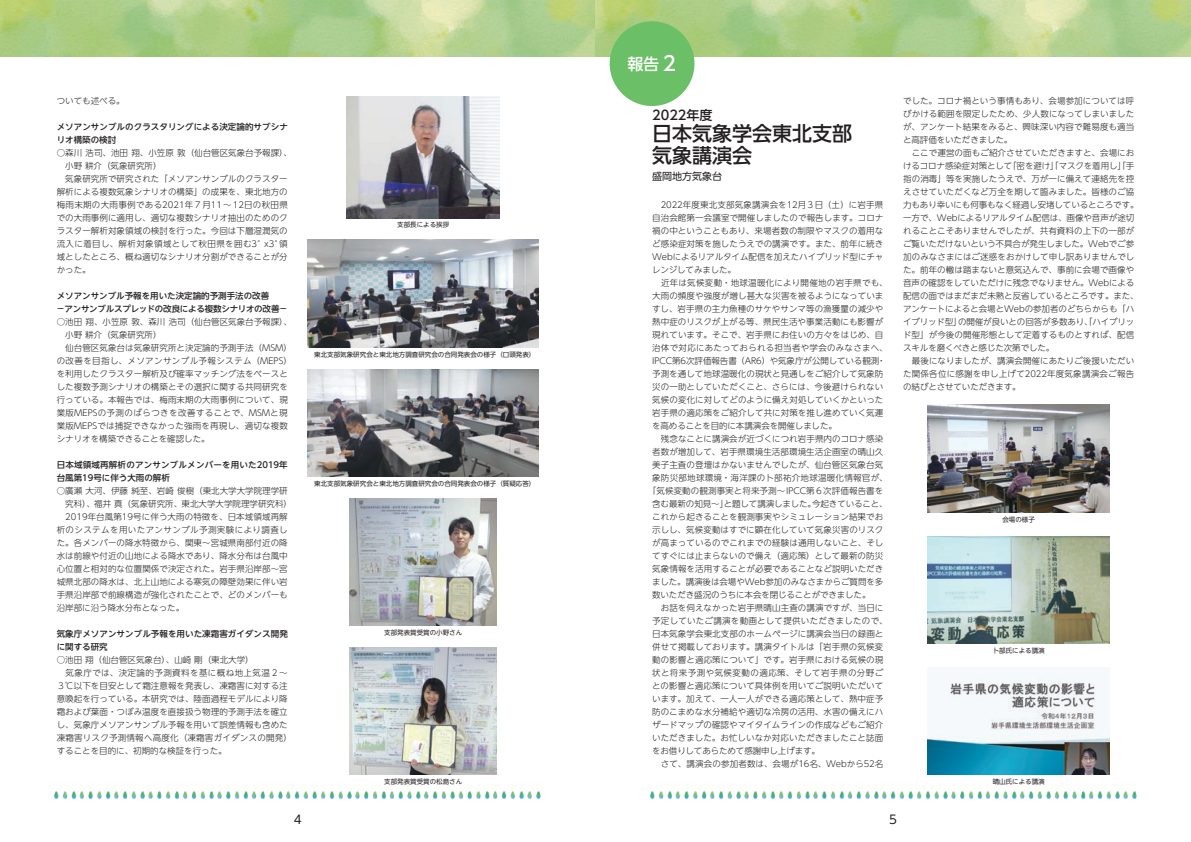
<style>
.page{position:relative;width:1191px;height:842px;background:#fff}
.page>*{position:absolute;margin:0;border:0;box-sizing:border-box;transform-origin:0 0}
.t1{font:500 20px/22px "UD Shin Go NT Pr 6 N";color:#231f20}
.t2{font:500 16px "UD Shin Go NT Pr 6 N";color:#fff}
.t3{font:500 13px "UD Shin Go NT Pr 6 N";color:#231f20}
.t4{font:12px "UD Shin Go NT Pr 6 N";color:#231f20}
.t5{font:10px "UD Shin Go NT Pr 6 N";color:#231f20}
.t6{font:300 8.5px/13px "UD Shin Go NT Pr 6 N";letter-spacing:.005em;color:#231f20}
.t7{font:500 8.5px/13px "UD Shin Go NT Pr 6 N";color:#231f20}
.t8{font:300 8.5px "UD Shin Go NT Pr 6 N";letter-spacing:.03em;color:#231f20}
.t9{font:300 8.5px "UD Shin Go NT Pr 6 N";letter-spacing:.045em;color:#231f20}
.t10{font:300 8.5px "UD Shin Go NT Pr 6 N";letter-spacing:-.015em;color:#231f20}
.t11{font:300 8.5px "UD Shin Go NT Pr 6 N";letter-spacing:.05em;color:#231f20}
.t12{font:500 8.5px/13px "UD Shin Go NT Pr 6 N";letter-spacing:.025em;color:#231f20}
.t13{font:300 8.5px "UD Shin Go NT Pr 6 N";letter-spacing:.035em;color:#231f20}
.t14{font:6.5px "UD Shin Go NT Pr 6 N";color:#231f20}
.s1{font-size:20px}
</style>
<div class="page">
<img style="left:0;top:0;width:1191px;height:57px">
<img style="left:54px;top:791px;width:1083px;height:8px">
<div style="left:609px;top:21px;width:85px;height:85px;background:#6bc067;border-radius:50%"></div>
<img style="left:349px;top:647px;width:148px;height:128px">
<img style="left:349px;top:498px;width:148px;height:128px">
<img style="left:347px;top:96px;width:153px;height:122px">
<img style="left:308px;top:240px;width:231px;height:107px">
<img style="left:928px;top:405px;width:181px;height:107px">
<img style="left:928px;top:536px;width:181px;height:108px">
<img style="left:928px;top:677px;width:181px;height:98px">
<img style="left:308px;top:369px;width:231px;height:108px">
<p class="t6" style="left:57px;top:94px;width:69px">ついても述べる。</p>
<p class="t7" style="left:57px;top:120px;width:233px">メソアンサンブルのクラスタリングによる決定論的サブシナリオ構築の検討</p>
<p class="t6" style="left:57px;top:146px;width:237px">○森川 浩司、池田 翔、小笠原 敦（仙台管区気象台予報課）、</p>
<p class="t6" style="left:65px;top:159px;width:98px">小野 耕介（気象研究所）</p>
<p class="t6" style="left:57px;top:172px;width:232px">　気象研究所で研究された「メソアンサンブルのクラスター</p>
<p class="t6" style="left:57px;top:185px;width:232px">解析による複数気象シナリオの構築」の成果を、東北地方の</p>
<p class="t13" style="left:57px;top:198px;width:233px">梅雨末期の大雨事例である2021年７月11～12日の秋田県</p>
<p class="t6" style="left:57px;top:211px;width:232px">での大雨事例に適用し、適切な複数シナリオ抽出のためのク</p>
<p class="t6" style="left:57px;top:224px;width:232px">ラスター解析対象領域の検討を行った。今回は下層湿潤気の</p>
<p class="t9" style="left:57px;top:237px;width:233px">流入に着目し、解析対象領域として秋田県を囲む3°x3°領</p>
<p class="t6" style="left:57px;top:250px;width:232px">域としたところ、概ね適切なシナリオ分割ができることが分</p>
<p class="t6" style="left:57px;top:263px;width:35px">かった。</p>
<p class="t7" style="left:56px;top:289px;width:233px">メソアンサンブル予報を用いた決定論的予測手法の改善<br>－アンサンブルスプレッドの改良による複数シナリオの改善－</p>
<p class="t6" style="left:57px;top:315px;width:237px">○池田 翔、小笠原 敦、森川 浩司（仙台管区気象台予報課）、</p>
<p class="t6" style="left:65px;top:328px;width:98px">小野 耕介（気象研究所）</p>
<p class="t6" style="left:57px;top:341px;width:237px">　仙台管区気象台は気象研究所と決定論的予測手法（MSM）</p>
<p class="t9" style="left:57px;top:354px;width:237px">の改善を目指し、メソアンサンブル予報システム（MEPS）</p>
<p class="t6" style="left:57px;top:367px;width:233px">を利用したクラスター解析及び確率マッチング法をベースと</p>
<p class="t6" style="left:57px;top:380px;width:233px">した複数予測シナリオの構築とその選択に関する共同研究を</p>
<p class="t6" style="left:57px;top:393px;width:233px">行っている。本報告では、梅雨末期の大雨事例について、現</p>
<p class="t11" style="left:57px;top:406px;width:232px">業版MEPSの予測のばらつきを改善することで、MSMと現</p>
<p class="t6" style="left:57px;top:419px;width:233px">業版MEPSでは捕捉できなかった強雨を再現し、適切な複数</p>
<p class="t6" style="left:57px;top:432px;width:154px">シナリオを構築できることを確認した。</p>
<p class="t12" style="left:57px;top:458px;width:232px">日本域領域再解析のアンサンブルメンバーを用いた2019年台風第19号に伴う大雨の解析</p>
<p class="t6" style="left:57px;top:484px;width:233px">○廣瀬 大河、伊藤 純至、岩崎 俊樹（東北大学大学院理学研</p>
<p class="t6" style="left:65px;top:497px;width:228px">究科）、福井 真（気象研究所、東北大学大学院理学研究科）</p>
<p class="t6" style="left:57px;top:510px;width:232px">　2019年台風第19号に伴う大雨の特徴を、日本域領域再解</p>
<p class="t9" style="left:57px;top:523px;width:232px">析のシステムを用いたアンサンブル予測実験により調査し</p>
<p class="t6" style="left:57px;top:536px;width:233px">た。各メンバーの降水特徴から、関東～宮城県南部付近の降</p>
<p class="t6" style="left:57px;top:549px;width:232px">水は前線や付近の山地による降水であり、降水分布は台風中</p>
<p class="t6" style="left:57px;top:562px;width:232px">心位置と相対的な位置関係で決定された。岩手県沿岸部～宮</p>
<p class="t6" style="left:57px;top:575px;width:232px">城県北部の降水は、北上山地による寒気の障壁効果に伴い岩</p>
<p class="t6" style="left:57px;top:588px;width:232px">手県沿岸部で前線構造が強化されたことで、どのメンバーも</p>
<p class="t6" style="left:57px;top:601px;width:129px">沿岸部に沿う降水分布となった。</p>
<p class="t7" style="left:57px;top:627px;width:233px">気象庁メソアンサンブル予報を用いた凍霜害ガイダンス開発に関する研究</p>
<p class="t6" style="left:57px;top:653px;width:237px">○池田 翔（仙台管区気象台）、山崎 剛（東北大学）<br>　気象庁では、決定論的予測資料を基に概ね地上気温２～<br>３℃以下を目安として霜注意報を発表し、凍霜害に対する注意喚起を行っている。本研究では、陸面過程モデルにより降霜および葉面・つぼみ温度を直接扱う物理的予測手法を確立し、気象庁メソアンサンブル予報を用いて誤差情報も含めた凍霜害リスク予測情報へ高度化（凍霜害ガイダンスの開発）することを目的に、初期的な検証を行った。</p>
<p class="t14" style="left:397px;top:220px;width:53px">支部長による挨拶</p>
<p class="t14" style="left:314px;top:349px;width:222px">東北支部気象研究会と東北地方調査研究会の合同発表会の様子（口頭発表）</p>
<p class="t14" style="left:314px;top:478px;width:222px">東北支部気象研究会と東北地方調査研究会の合同発表会の様子（質疑応答）</p>
<p class="t14" style="left:384px;top:627px;width:79px">支部発表賞受賞の小野さん</p>
<p class="t14" style="left:384px;top:776px;width:79px">支部発表賞受賞の松島さん</p>
<h2 class="t2" style="left:627px;top:51px;width:50px">報告 <span class="s1">2</span></h2>
<h3 class="t3" style="left:652px;top:105px;width:62px">2022年度</h3>
<h1 class="t1" style="left:652px;top:122px;width:201px">日本気象学会東北支部気象講演会</h1>
<p class="t5" style="left:652px;top:168px;width:71px">盛岡地方気象台</p>
<p class="t6" style="left:652px;top:198px;width:233px">　2022年度東北支部気象講演会を12月３日（土）に岩手県</p>
<p class="t6" style="left:652px;top:211px;width:233px">自治会館第一会議室で開催しましたので報告します。コロナ</p>
<p class="t6" style="left:652px;top:224px;width:233px">禍の中ということもあり、来場者数の制限やマスクの着用な</p>
<p class="t6" style="left:652px;top:237px;width:233px">ど感染症対策を施したうえでの講演です。また、前年に続き</p>
<p class="t6" style="left:652px;top:250px;width:233px">Webによるリアルタイム配信を加えたハイブリッド型にチャ</p>
<p class="t10" style="left:652px;top:263px;width:85px">レンジしてみました。</p>
<p class="t8" style="left:652px;top:276px;width:237px">　近年は気候変動・地球温暖化により開催地の岩手県でも、</p>
<p class="t6" style="left:652px;top:289px;width:233px">大雨の頻度や強度が増し甚大な災害を被るようになっていま</p>
<p class="t6" style="left:652px;top:302px;width:233px">すし、岩手県の主力魚種のサケやサンマ等の漁獲量の減少や</p>
<p class="t6" style="left:652px;top:315px;width:233px">熱中症のリスクが上がる等、県民生活や事業活動にも影響が</p>
<p class="t6" style="left:652px;top:328px;width:233px">現れています。そこで、岩手県にお住いの方々をはじめ、自</p>
<p class="t8" style="left:652px;top:341px;width:237px">治体で対応にあたっておられる担当者や学会のみなさまへ、</p>
<p class="t6" style="left:652px;top:354px;width:235px">IPCC第6次評価報告書（AR6）や気象庁が公開している観測・</p>
<p class="t6" style="left:652px;top:367px;width:233px">予測を通して地球温暖化の現状と見通しをご紹介して気象防</p>
<p class="t6" style="left:652px;top:380px;width:233px">災の一助としていただくこと、さらには、今後避けられない</p>
<p class="t6" style="left:652px;top:393px;width:233px">気候の変化に対してどのように備え対処していくかといった</p>
<p class="t6" style="left:652px;top:406px;width:233px">岩手県の適応策をご紹介して共に対策を推し進めていく気運</p>
<p class="t10" style="left:652px;top:419px;width:186px">を高めることを目的に本講演会を開催しました。</p>
<p class="t6" style="left:652px;top:432px;width:233px">　残念なことに講演会が近づくにつれ岩手県内のコロナ感染</p>
<p class="t6" style="left:652px;top:445px;width:233px">者数が増加して、岩手県環境生活部環境生活企画室の晴山久</p>
<p class="t6" style="left:652px;top:458px;width:233px">美子主査の登壇はかないませんでしたが、仙台管区気象台気</p>
<p class="t8" style="left:652px;top:471px;width:237px">象防災部地球環境・海洋課の卜部祐介地球温暖化情報官が、</p>
<p class="t6" style="left:648px;top:484px;width:237px">「気候変動の観測事実と将来予測～IPCC第６次評価報告書を</p>
<p class="t6" style="left:652px;top:497px;width:237px">含む最新の知見～」と題して講演しました。今起きていること、</p>
<p class="t6" style="left:652px;top:510px;width:233px">これから起きることを観測事実やシミュレーション結果でお</p>
<p class="t6" style="left:652px;top:523px;width:233px">示しし、気候変動はすでに顕在化していて気象災害のリスク</p>
<p class="t6" style="left:652px;top:536px;width:233px">が高まっているのでこれまでの経験は通用しないこと、そし</p>
<p class="t6" style="left:652px;top:549px;width:233px">てすぐには止まらないので備え（適応策）として最新の防災</p>
<p class="t6" style="left:652px;top:562px;width:233px">気象情報を活用することが必要であることなど説明いただき</p>
<p class="t6" style="left:652px;top:575px;width:233px">ました。講演後は会場やWeb参加のみなさまからご質問を多</p>
<p class="t10" style="left:652px;top:588px;width:220px">数いただき盛況のうちに本会を閉じることができました。</p>
<p class="t6" style="left:652px;top:601px;width:233px">　お話を伺えなかった岩手県晴山主査の講演ですが、当日に</p>
<p class="t8" style="left:652px;top:614px;width:237px">予定していたご講演を動画として提供いただきましたので、</p>
<p class="t6" style="left:652px;top:627px;width:233px">日本気象学会東北支部のホームページに講演会当日の録画と</p>
<p class="t6" style="left:652px;top:640px;width:233px">併せて掲載しております。講演タイトルは「岩手県の気候変</p>
<p class="t6" style="left:652px;top:653px;width:233px">動の影響と適応策について」です。岩手県における気候の現</p>
<p class="t11" style="left:652px;top:666px;width:233px">状と将来予測や気候変動の適応策、そして岩手県の分野ご</p>
<p class="t6" style="left:652px;top:679px;width:233px">との影響と適応策について具体例を用いてご説明いただいて</p>
<p class="t6" style="left:652px;top:692px;width:233px">います。加えて、一人一人ができる適応策として、熱中症予</p>
<p class="t6" style="left:652px;top:705px;width:233px">防のこまめな水分補給や適切な冷房の活用、水害の備えにハ</p>
<p class="t6" style="left:652px;top:718px;width:233px">ザードマップの確認やマイタイムラインの作成などもご紹介</p>
<p class="t6" style="left:652px;top:731px;width:233px">いただきました。お忙しいなか対応いただきましたこと誌面</p>
<p class="t6" style="left:652px;top:744px;width:169px">をお借りしてあらためて感謝申し上げます。</p>
<p class="t6" style="left:652px;top:757px;width:233px">　さて、講演会の参加者数は、会場が16名、Webから52名</p>
<p class="t6" style="left:903px;top:94px;width:237px">でした。コロナ禍という事情もあり、会場参加については呼びかける範囲を限定したため、少人数になってしまいましたが、アンケート結果をみると、興味深い内容で難易度も適当と高評価をいただきました。<br>　ここで運営の面もご紹介させていただきますと、会場におけるコロナ感染症対策として「密を避け」「マスクを着用し」「手指の消毒」等を実施したうえで、万が一に備えて連絡先を控えさせていただくなど万全を期して臨みました。皆様のご協力もあり幸いにも何事もなく経過し安堵しているところです。一方で、Webによるリアルタイム配信は、画像や音声が途切れることこそありませんでしたが、共有資料の上下の一部がご覧いただけないという不具合が発生しました。Webでご参加のみなさまにはご迷惑をおかけして申し訳ありませんでした。前年の轍は踏まないと意気込んで、事前に会場で画像や音声の確認をしていただけに残念でなりません。Webによる配信の面ではまだまだ未熟と反省しているところです。また、アンケートによると会場とWebの参加者のどちらからも「ハイブリッド型」の開催が良いとの回答が多数あり、「ハイブリッド型」が今後の開催形態として定着するものとすれば、配信スキルを磨くべきと感じた次第でした。<br>　最後になりましたが、講演会開催にあたりご後援いただいた関係各位に感謝を申し上げて2022年度気象講演会ご報告の結びとさせていただきます。</p>
<p class="t14" style="left:1002px;top:514px;width:34px">会場の様子</p>
<p class="t14" style="left:992px;top:645px;width:54px">卜部氏による講演</p>
<p class="t14" style="left:992px;top:776px;width:54px">晴山氏による講演</p>
<h3 class="t4" style="left:294px;top:810px;width:9px">4</h3>
<h3 class="t4" style="left:889px;top:810px;width:9px">5</h3>
</div>
